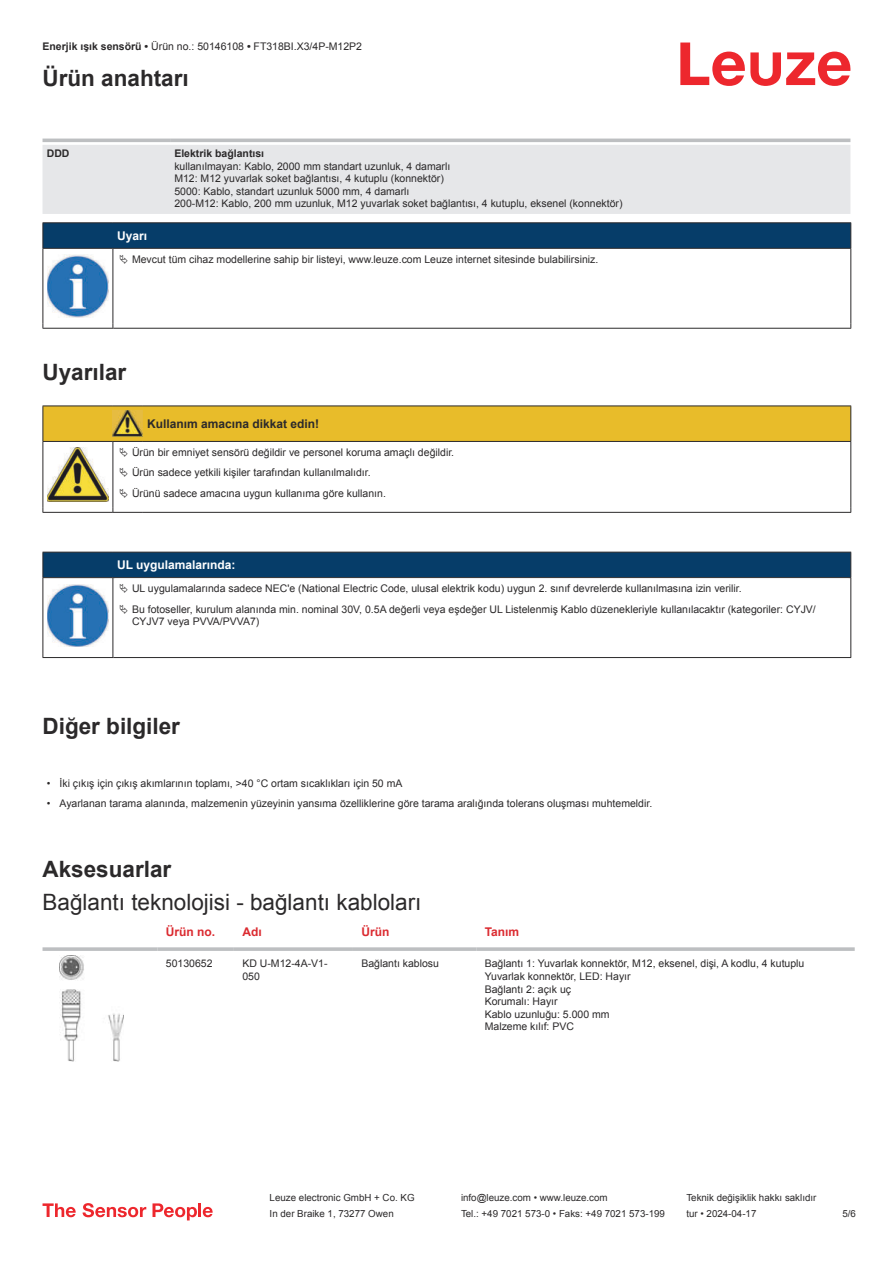
<style>
.page{position:relative;width:893px;height:1263px;background:#fff}
.page>*{position:absolute;margin:0;border:0;box-sizing:border-box;transform-origin:0 0}
.t1{font:700 22.5px "Arial";color:#2b292a}
.t2{font:22.5px "Arial";color:#2b292a}
.t3{font:700 12px "Arial";color:#2b292a}
.t4{font:700 12px "Arial";color:#fff}
.t5{font:700 12px "Arial";color:#db2a30}
.t6{font:10.5px/12.6px "Arial";color:#2b292a}
.t7{font:700 10.5px "Arial";color:#2b292a}
.t8{font:9.75px "Arial";color:#2b292a}
.s1{font-weight:700}
</style>
<div class="page">
<svg style="left:680px;top:43px;width:170px;height:43px"></svg>
<svg style="left:43px;top:138px;width:807px;height:1px"></svg>
<div style="left:43px;top:145px;width:807px;height:69px;background:#e6e7e9"></div>
<hr style="left:43px;top:139px;width:127px;height:3px;background:#bdbfc1">
<hr style="left:170px;top:139px;width:680px;height:3px;background:#bdbfc1">
<svg style="left:43px;top:947px;width:114px;height:4px"></svg>
<svg style="left:157px;top:947px;width:77px;height:4px"></svg>
<svg style="left:234px;top:947px;width:119px;height:4px"></svg>
<svg style="left:353px;top:947px;width:123px;height:4px"></svg>
<svg style="left:476px;top:947px;width:379px;height:4px;background:#c3c5c7"></svg>
<img style="left:59px;top:955px;width:65px;height:106px">
<svg style="left:43px;top:1203px;width:33px;height:14px"></svg>
<svg style="left:83px;top:1203px;width:63px;height:14px"></svg>
<svg style="left:153px;top:1203px;width:44px;height:17px"></svg>
<hr style="left:198px;top:1203px;width:3px;height:14px;background:#ed272d">
<svg style="left:203px;top:1207px;width:10px;height:10px"></svg>
<svg style="left:44px;top:249px;width:806px;height:79px"></svg>
<hr style="left:43px;top:222px;width:70px;height:1px;background:#2b292a">
<hr style="left:43px;top:248px;width:70px;height:1px;background:#2b292a">
<hr style="left:113px;top:222px;width:738px;height:1px;background:#2b292a">
<svg style="left:43px;top:223px;width:808px;height:25px;background:#063c67"></svg>
<hr style="left:113px;top:248px;width:738px;height:1px;background:#2b292a">
<hr style="left:43px;top:249px;width:1px;height:75px;background:#2b292a">
<hr style="left:113px;top:249px;width:1px;height:75px;background:#2b292a">
<hr style="left:850px;top:249px;width:1px;height:75px;background:#2b292a">
<hr style="left:43px;top:328px;width:70px;height:1px;background:#2b292a">
<hr style="left:113px;top:328px;width:738px;height:1px;background:#2b292a">
<img style="left:47px;top:255px;width:61px;height:62px">
<div style="left:115px;top:249px;width:734px;height:20px;background:#fff"></div>
<hr style="left:43px;top:512px;width:70px;height:1px;background:#2b292a">
<hr style="left:113px;top:512px;width:30px;height:1px;background:#2b292a">
<hr style="left:143px;top:512px;width:708px;height:1px;background:#2b292a">
<hr style="left:43px;top:578px;width:1px;height:75px;background:#2b292a">
<hr style="left:113px;top:578px;width:1px;height:75px;background:#2b292a">
<hr style="left:850px;top:578px;width:1px;height:75px;background:#2b292a">
<hr style="left:43px;top:657px;width:70px;height:1px;background:#2b292a">
<hr style="left:113px;top:657px;width:738px;height:1px;background:#2b292a">
<img style="left:47px;top:632px;width:58px;height:15px">
<svg style="left:43px;top:406px;width:808px;height:106px"></svg>
<svg style="left:43px;top:552px;width:808px;height:80px"></svg>
<p class="t6" style="left:43px;top:41px;width:321px"><span class="s1">Enerjik ışık sensörü •</span> Ürün no.: 50146108 <span class="s1">•</span> FT318BI.X3/4P-M12P2</p>
<h1 class="t1" style="left:43px;top:63px;width:148px">Ürün anahtarı</h1>
<p class="t7" style="left:47px;top:149px;width:24px">DDD</p>
<p class="t7" style="left:174px;top:146px;width:91px">Elektrik bağlantısı</p>
<p class="t6" style="left:174px;top:160px;width:450px">kullanılmayan: Kablo, 2000 mm standart uzunluk, 4 damarlı<br>M12: M12 yuvarlak soket bağlantısı, 4 kutuplu (konnektör)<br>5000: Kablo, standart uzunluk 5000 mm, 4 damarlı<br>200-M12: Kablo, 200 mm uzunluk, M12 yuvarlak soket bağlantısı, 4 kutuplu, eksenel (konnektör)</p>
<p class="t4" style="left:117px;top:227px;width:32px">Uyarı</p>
<p class="t6" style="left:132px;top:253px;width:468px">Mevcut tüm cihaz modellerine sahip bir listeyi, www.leuze.com Leuze internet sitesinde bulabilirsiniz.</p>
<h1 class="t1" style="left:43px;top:356px;width:85px">Uyarılar</h1>
<p class="t3" style="left:147px;top:415px;width:174px">Kullanım amacına dikkat edin!</p>
<p class="t6" style="left:132px;top:442px;width:324px;line-height:20.2px">Ürün bir emniyet sensörü değildir ve personel koruma amaçlı değildir.<br>Ürün sadece yetkili kişiler tarafından kullanılmalıdır.<br>Ürünü sadece amacına uygun kullanıma göre kullanın.</p>
<p class="t4" style="left:117px;top:556px;width:120px">UL uygulamalarında:</p>
<p class="t6" style="left:132px;top:578px;width:685px;line-height:20.2px">UL uygulamalarında sadece NEC'e (National Electric Code, ulusal elektrik kodu) uygun 2. sınıf devrelerde kullanılmasına izin verilir.<br>Bu fotoseller, kurulum alanında min. nominal 30V, 0.5A değerli veya eşdeğer UL Listelenmiş Kablo düzenekleriyle kullanılacaktır (kategoriler: CYJV/</p>
<p class="t6" style="left:132px;top:615px;width:129px">CYJV7 veya PVVA/PVVA7)</p>
<h1 class="t1" style="left:43px;top:711px;width:139px">Diğer bilgiler</h1>
<p class="t6" style="left:47px;top:777px;width:357px">• İki çıkış için çıkış akımlarının toplamı, &gt;40 °C ortam sıcaklıkları için 50 mA</p>
<p class="t6" style="left:47px;top:797px;width:607px">• Ayarlanan tarama alanında, malzemenin yüzeyinin yansıma özelliklerine göre tarama aralığında tolerans oluşması muhtemeldir.</p>
<h1 class="t1" style="left:43px;top:860px;width:130px">Aksesuarlar</h1>
<h1 class="t2" style="left:43px;top:887px;width:380px">Bağlantı teknolojisi - bağlantı kabloları</h1>
<p class="t5" style="left:166px;top:924px;width:51px">Ürün no.</p>
<p class="t5" style="left:242px;top:924px;width:21px">Adı</p>
<p class="t5" style="left:361px;top:924px;width:29px">Ürün</p>
<p class="t5" style="left:485px;top:924px;width:36px">Tanım</p>
<p class="t6" style="left:166px;top:958px;width:48px">50130652</p>
<p class="t6" style="left:242px;top:958px;width:87px">KD U-M12-4A-V1-<br>050</p>
<p class="t6" style="left:361px;top:957px;width:79px">Bağlantı kablosu</p>
<p class="t6" style="left:485px;top:957px;width:321px">Bağlantı 1: Yuvarlak konnektör, M12, eksenel, dişi, A kodlu, 4 kutuplu<br>Yuvarlak konnektör, LED: Hayır<br>Bağlantı 2: açık uç<br>Korumalı: Hayır<br>Kablo uzunluğu: 5.000 mm<br>Malzeme kılıf: PVC</p>
<p class="t8" style="left:270px;top:1191px;width:146px">Leuze electronic GmbH + Co. KG</p>
<p class="t8" style="left:461px;top:1191px;width:148px">info@leuze.com • www.leuze.com</p>
<p class="t8" style="left:686px;top:1191px;width:132px">Teknik değişiklik hakkı saklıdır</p>
<p class="t8" style="left:270px;top:1207px;width:126px">In der Braike 1, 73277 Owen</p>
<p class="t8" style="left:461px;top:1207px;width:205px">Tel.: +49 7021 573-0 • Faks: +49 7021 573-199</p>
<p class="t8" style="left:686px;top:1207px;width:72px">tur • 2024-04-17</p>
<p class="t8" style="left:842px;top:1210px;width:15px">5 /6</p>
</div>
